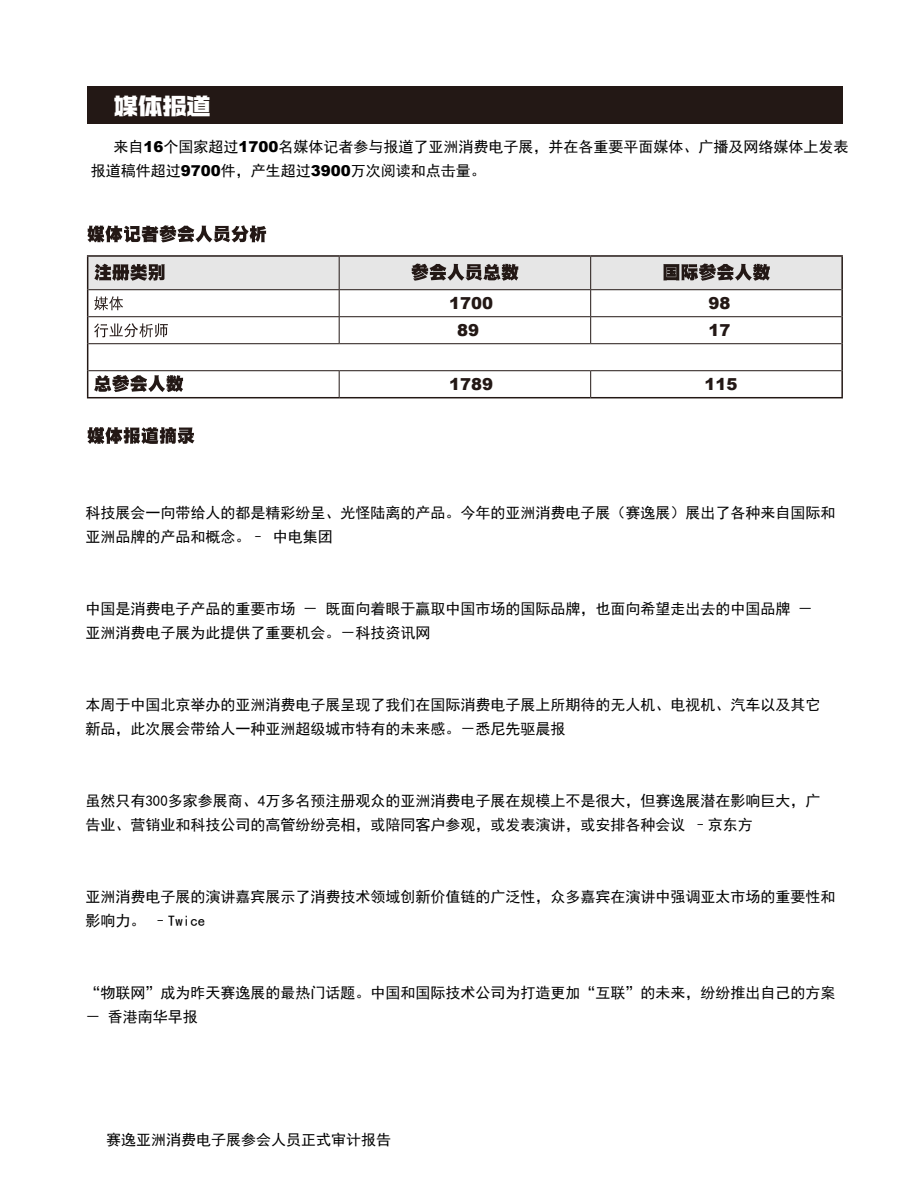
<style>
.page{position:relative;width:918px;height:1188px;background:#fff}
.page>*{position:absolute;margin:0;border:0;box-sizing:border-box;transform-origin:0 0}
.t1{font:22.5px "Aa Wei Lai Hei 95";color:#fff;scale:1.07 1}
.t2{font:900 16.5px "Arial";color:#231815}
.t3{font:15px/24px "Sim Hei";color:#000}
.s1{font-family:"Arial";font-weight:900}
</style>
<div class="page">
<div style="left:87px;top:86px;width:756px;height:37px;background:#231815"></div>
<svg style="left:87px;top:225px;width:179px;height:17px"></svg>
<svg style="left:87px;top:427px;width:108px;height:17px"></svg>
<hr style="left:87px;top:255px;width:252px;height:2px;background:#231815">
<hr style="left:339px;top:255px;width:252px;height:2px;background:#231815">
<hr style="left:591px;top:255px;width:252px;height:2px;background:#231815">
<hr style="left:841px;top:257px;width:2px;height:33px;background:#231815">
<hr style="left:841px;top:290px;width:2px;height:27px;background:#231815">
<hr style="left:841px;top:317px;width:2px;height:27px;background:#231815">
<hr style="left:841px;top:344px;width:2px;height:27px;background:#231815">
<hr style="left:841px;top:371px;width:2px;height:26px;background:#231815">
<hr style="left:87px;top:397px;width:252px;height:1px;background:#231815">
<hr style="left:339px;top:397px;width:252px;height:1px;background:#231815">
<hr style="left:591px;top:397px;width:252px;height:1px;background:#231815">
<svg style="left:87px;top:256px;width:755px;height:141px"></svg>
<h1 class="t1" style="left:114px;top:95px;width:92px">媒体报道</h1>
<p class="t3" style="left:91px;top:134px;width:759px;text-indent:22px">来自<span class="s1">16</span>个国家超过<span class="s1">1700</span>名媒体记者参与报道了亚洲消费电子展，并在各重要平面媒体、广播及网络媒体上发表报道稿件超过<span class="s1">9700</span>件，产生超过<span class="s1">3900</span>万次阅读和点击量。</p>
<p class="t2" style="left:449px;top:291px;width:46px">1700</p>
<p class="t2" style="left:709px;top:291px;width:24px">98</p>
<p class="t2" style="left:457px;top:318px;width:24px">89</p>
<p class="t2" style="left:709px;top:318px;width:24px">17</p>
<p class="t2" style="left:449px;top:372px;width:46px">1789</p>
<p class="t2" style="left:705px;top:372px;width:35px">115</p>
<p class="t3" style="left:85px;top:500px;width:751px">科技展会一向带给人的都是精彩纷呈、光怪陆离的产品。今年的亚洲消费电子展（赛逸展）展出了各种来自国际和亚洲品牌的产品和概念。– 中电集团</p>
<p class="t3" style="left:85px;top:596px;width:729px">中国是消费电子产品的重要市场 － 既面向着眼于赢取中国市场的国际品牌，也面向希望走出去的中国品牌 －亚洲消费电子展为此提供了重要机会。－科技资讯网</p>
<p class="t3" style="left:85px;top:692px;width:736px">本周于中国北京举办的亚洲消费电子展呈现了我们在国际消费电子展上所期待的无人机、电视机、汽车以及其它新品，此次展会带给人一种亚洲超级城市特有的未来感。－悉尼先驱晨报</p>
<p class="t3" style="left:85px;top:788px;width:736px">虽然只有300多家参展商、4万多名预注册观众的亚洲消费电子展在规模上不是很大，但赛逸展潜在影响巨大，广告业、营销业和科技公司的高管纷纷亮相，或陪同客户参观，或发表演讲，或安排各种会议 –京东方</p>
<p class="t3" style="left:85px;top:884px;width:751px">亚洲消费电子展的演讲嘉宾展示了消费技术领域创新价值链的广泛性，众多嘉宾在演讲中强调亚太市场的重要性和影响力。 –Twice</p>
<p class="t3" style="left:85px;top:980px;width:751px">“物联网”成为昨天赛逸展的最热门话题。中国和国际技术公司为打造更加“互联”的未来，纷纷推出自己的方案－ 香港南华早报</p>
<p class="t3" style="left:106px;top:1128px;width:286px">赛逸亚洲消费电子展参会人员正式审计报告</p>
</div>
